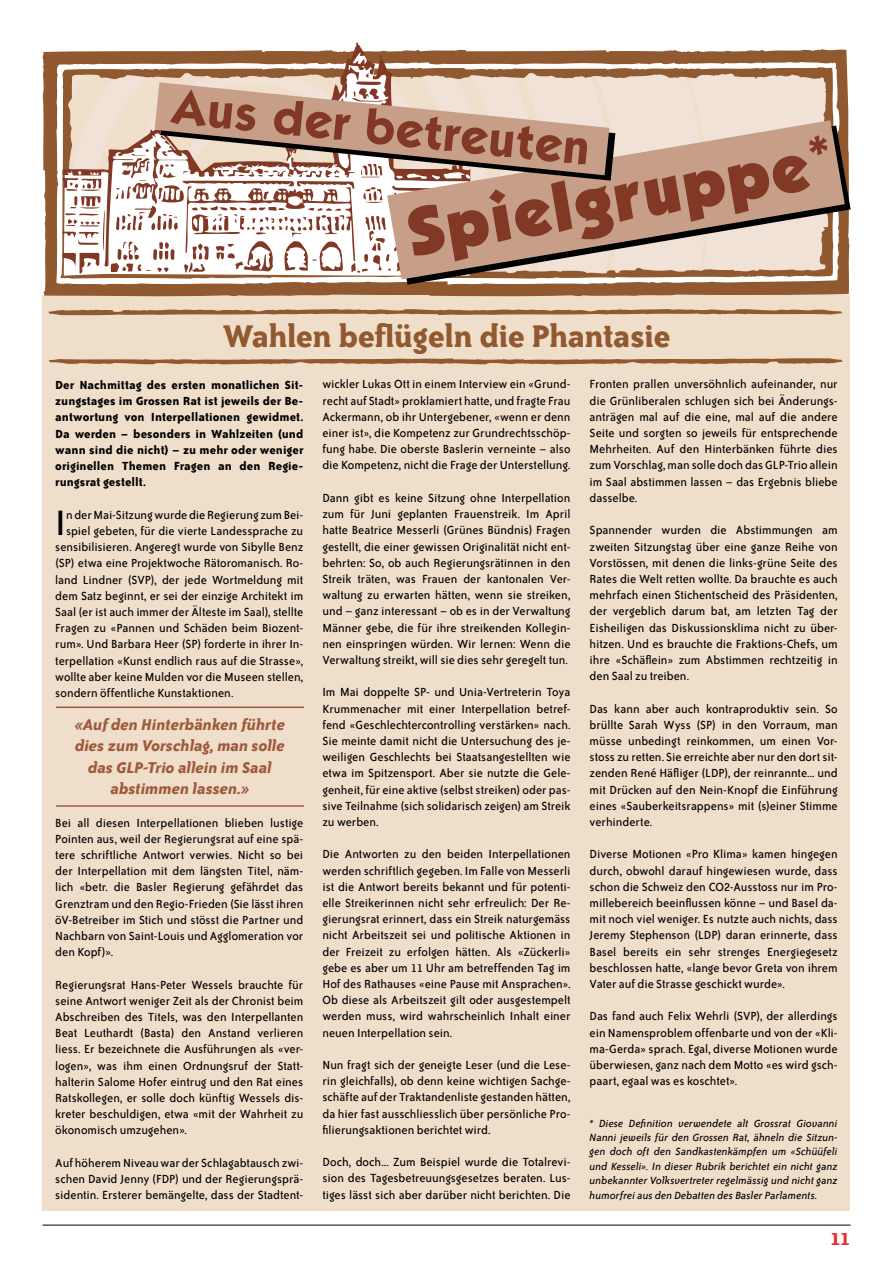
<style>
.page{position:relative;width:893px;height:1263px;background:#fff}
.page>*{position:absolute;margin:0;border:0;box-sizing:border-box;transform-origin:0 0}
.t1{font:40.5px "Bailey Sans ITC";color:#000}
.t2{font:700 36px "Bailey Quad ITC";letter-spacing:-.02em;color:#915930}
.t3{font:700 21px "Bailey Sans ITC";color:#e4312b}
.t4{font:italic 700 18px/21.6px "Bailey Sans ITC";letter-spacing:-.01em;color:#9f5a3e;text-align:center}
.t5{font:13.5px/16.2px "Bailey Sans ITC";letter-spacing:-.005em;color:#000;text-align:justify}
.t6{font:700 13.5px/16.2px "Bailey Sans ITC";letter-spacing:.005em;color:#000;text-align:justify}
.t7{font:italic 12px/14.4px "Bailey Sans ITC";color:#000;text-align:justify}
</style>
<div class="page">
<hr style="left:43px;top:1225px;width:807px;height:1px;background:#000">
<div style="left:43px;top:296px;width:807px;height:915px;background:#efdeca"></div>
<svg style="left:49px;top:358px;width:794px;height:7px"></svg>
<svg style="left:48px;top:309px;width:794px;height:7px"></svg>
<svg style="left:42px;top:49px;width:808px;height:248px;fill:#915930"></svg>
<svg style="left:393px;top:125px;width:458px;height:160px"></svg>
<svg style="left:638px;top:120px;width:207px;height:159px"></svg>
<svg style="left:644px;top:73px;width:183px;height:202px;background:#caab9b"></svg>
<svg style="left:63px;top:43px;width:575px;height:236px"></svg>
<hr style="left:56px;top:706px;width:248px;height:2px;background:#9f5a3e">
<hr style="left:56px;top:805px;width:248px;height:2px;background:#9f5a3e">
<h2 class="t2" style="left:223px;top:316px;width:449px">Wahlen beflügeln die Phantasie</h2>
<p class="t6" style="left:55px;top:377px;width:250px">Der Nachmittag des ersten monatlichen Sit&shy;zungstages im Grossen Rat ist jeweils der Be&shy;antwortung von Interpellationen gewidmet.<br>Da werden – besonders in Wahlzeiten (und wann sind die nicht) – zu mehr oder weniger originellen Themen Fragen an den Regie&shy;rungsrat gestellt.</p>
<h1 class="t1" style="left:55px;top:501px;width:12px">I</h1>
<p class="t5" style="left:66px;top:507px;width:239px">n der Mai-Sitzung wurde die Regierung zum Bei-</p>
<p class="t5" style="left:66px;top:523px;width:239px">spiel gebeten, für die vierte Landessprache zu</p>
<p class="t5" style="left:55px;top:539px;width:250px">sensibilisieren. Angeregt wurde von Sibylle Benz</p>
<p class="t5" style="left:55px;top:555px;width:250px">(SP) etwa eine Projektwoche Rätoromanisch. Ro-</p>
<p class="t5" style="left:55px;top:571px;width:250px">land Lindner (SVP), der jede Wortmeldung mit</p>
<p class="t5" style="left:55px;top:588px;width:250px">dem Satz beginnt, er sei der einzige Architekt im</p>
<p class="t5" style="left:55px;top:604px;width:250px">Saal (er ist auch immer der Älteste im Saal), stellte</p>
<p class="t5" style="left:55px;top:620px;width:250px">Fragen zu «Pannen und Schäden beim Biozent-</p>
<p class="t5" style="left:55px;top:636px;width:250px">rum». Und Barbara Heer (SP) forderte in ihrer In-</p>
<p class="t5" style="left:55px;top:652px;width:250px">terpellation «Kunst endlich raus auf die Strasse»,</p>
<p class="t5" style="left:55px;top:669px;width:250px">wollte aber keine Mulden vor die Museen stellen,</p>
<p class="t5" style="left:55px;top:685px;width:180px">sondern öffentliche Kunstaktionen.</p>
<h3 class="t4" style="left:75px;top:713px;width:212px">«Auf den Hinterbänken führte dies zum Vorschlag, man solle das GLP-Trio allein im Saal abstimmen lassen.»</h3>
<p class="t5" style="left:55px;top:814px;width:250px">Bei all diesen Interpellationen blieben lustige Pointen aus, weil der Regierungsrat auf eine spä&shy;tere schriftliche Antwort verwies. Nicht so bei der Interpellation mit dem längsten Titel, näm&shy;lich «betr. die Basler Regierung gefährdet das Grenztram und den Regio-Frieden (Sie lässt ihren öV-Betreiber im Stich und stösst die Partner und Nachbarn von Saint-Louis und Agglomeration vor den Kopf)».</p>
<p class="t5" style="left:55px;top:976px;width:250px">Regierungsrat Hans-Peter Wessels brauchte für seine Antwort weniger Zeit als der Chronist beim Abschreiben des Titels, was den Interpellanten Beat Leuthardt (Basta) den Anstand verlieren liess. Er bezeichnete die Ausführungen als «ver&shy;logen», was ihm einen Ordnungsruf der Statt&shy;halterin Salome Hofer eintrug und den Rat eines Ratskollegen, er solle doch künftig Wessels dis&shy;kreter beschuldigen, etwa «mit der Wahrheit zu ökonomisch umzugehen».</p>
<p class="t5" style="left:55px;top:1155px;width:250px">Auf höherem Niveau war der Schlagabtausch zwi&shy;schen David Jenny (FDP) und der Regierungsprä&shy;sidentin. Ersterer bemängelte, dass der Stadtent-</p>
<p class="t5" style="left:322px;top:376px;width:250px">wickler Lukas Ott in einem Interview ein «Grund&shy;recht auf Stadt» proklamiert hatte, und fragte Frau Ackermann, ob ihr Untergebener, «wenn er denn einer ist», die Kompetenz zur Grundrechtsschöp&shy;fung habe. Die oberste Baslerin verneinte – also die Kompetenz, nicht die Frage der Unterstellung.</p>
<p class="t5" style="left:322px;top:490px;width:250px">Dann gibt es keine Sitzung ohne Interpellation zum für Juni geplanten Frauenstreik. Im April hatte Beatrice Messerli (Grünes Bündnis) Fragen gestellt, die einer gewissen Originalität nicht ent&shy;behrten: So, ob auch Regierungsrätinnen in den Streik träten, was Frauen der kantonalen Ver&shy;waltung zu erwarten hätten, wenn sie streiken, und – ganz interessant – ob es in der Verwaltung Männer gebe, die für ihre streikenden Kollegin&shy;nen einspringen würden. Wir lernen: Wenn die Verwaltung streikt, will sie dies sehr geregelt tun.</p>
<p class="t5" style="left:322px;top:684px;width:250px">Im Mai doppelte SP- und Unia-Vertreterin Toya Krummenacher mit einer Interpellation betref&shy;fend «Geschlechtercontrolling verstärken» nach.<br>Sie meinte damit nicht die Untersuchung des je&shy;weiligen Geschlechts bei Staatsangestellten wie etwa im Spitzensport. Aber sie nutzte die Gele&shy;genheit, für eine aktive (selbst streiken) oder pas&shy;sive Teilnahme (sich solidarisch zeigen) am Streik zu werben.</p>
<p class="t5" style="left:322px;top:846px;width:250px">Die Antworten zu den beiden Interpellationen werden schriftlich gegeben. Im Falle von Messerli ist die Antwort bereits bekannt und für potenti&shy;elle Streikerinnen nicht sehr erfreulich: Der Re&shy;gierungsrat erinnert, dass ein Streik naturgemäss nicht Arbeitszeit sei und politische Aktionen in der Freizeit zu erfolgen hätten. Als «Zückerli» gebe es aber um 11 Uhr am betreffenden Tag im Hof des Rathauses «eine Pause mit Ansprachen».<br>Ob diese als Arbeitszeit gilt oder ausgestempelt werden muss, wird wahrscheinlich Inhalt einer neuen Interpellation sein.</p>
<p class="t5" style="left:322px;top:1057px;width:250px">Nun fragt sich der geneigte Leser (und die Lese&shy;rin gleichfalls), ob denn keine wichtigen Sachge&shy;schäfte auf der Traktandenliste gestanden hätten, da hier fast ausschliesslich über persönliche Pro&shy;filierungsaktionen berichtet wird.</p>
<p class="t5" style="left:322px;top:1154px;width:250px">Doch, doch... Zum Beispiel wurde die Totalrevi&shy;sion des Tagesbetreuungsgesetzes beraten. Lus&shy;tiges lässt sich aber darüber nicht berichten. Die</p>
<p class="t5" style="left:590px;top:376px;width:250px">Fronten prallen unversöhnlich aufeinander, nur die Grünliberalen schlugen sich bei Änderungs&shy;anträgen mal auf die eine, mal auf die andere Seite und sorgten so jeweils für entsprechende Mehrheiten. Auf den Hinterbänken führte dies zum Vorschlag, man solle doch das GLP-Trio allein im Saal abstimmen lassen – das Ergebnis bliebe dasselbe.</p>
<p class="t5" style="left:590px;top:522px;width:250px">Spannender wurden die Abstimmungen am zweiten Sitzungstag über eine ganze Reihe von Vorstössen, mit denen die links-grüne Seite des Rates die Welt retten wollte. Da brauchte es auch mehrfach einen Stichentscheid des Präsidenten, der vergeblich darum bat, am letzten Tag der Eisheiligen das Diskussionsklima nicht zu über&shy;hitzen. Und es brauchte die Fraktions-Chefs, um ihre «Schäflein» zum Abstimmen rechtzeitig in den Saal zu treiben.</p>
<p class="t5" style="left:590px;top:700px;width:250px">Das kann aber auch kontraproduktiv sein. So brüllte Sarah Wyss (SP) in den Vorraum, man müsse unbedingt reinkommen, um einen Vor&shy;stoss zu retten. Sie erreichte aber nur den dort sit&shy;zenden René Häfliger (LDP), der reinrannte... und mit Drücken auf den Nein-Knopf die Einführung eines «Sauberkeitsrappens» mit (s)einer Stimme verhinderte.</p>
<p class="t5" style="left:590px;top:846px;width:250px">Diverse Motionen «Pro Klima» kamen hingegen durch, obwohl darauf hingewiesen wurde, dass schon die Schweiz den CO2-Ausstoss nur im Pro&shy;millebereich beeinflussen könne – und Basel da&shy;mit noch viel weniger. Es nutzte auch nichts, dass Jeremy Stephenson (LDP) daran erinnerte, dass Basel bereits ein sehr strenges Energiegesetz beschlossen hatte, «lange bevor Greta von ihrem Vater auf die Strasse geschickt wurde».</p>
<p class="t5" style="left:590px;top:1008px;width:250px">Das fand auch Felix Wehrli (SVP), der allerdings ein Namensproblem offenbarte und von der «Kli&shy;ma-Gerda» sprach. Egal, diverse Motionen wurde überwiesen, ganz nach dem Motto «es wird gsch&shy;paart, egaal was es koschtet».</p>
<p class="t7" style="left:590px;top:1116px;width:250px">* Diese Definition verwendete alt Grossrat Giovanni Nanni jeweils für den Grossen Rat, ähneln die Sitzun&shy;gen doch oft den Sandkastenkämpfen um «Schüüfeli und Kesseli». In dieser Rubrik berichtet ein nicht ganz unbekannter Volksvertreter regelmässig und nicht ganz humorfrei aus den Debatten des Basler Parlaments.</p>
<h3 class="t3" style="left:830px;top:1228px;width:22px">11</h3>
</div>
